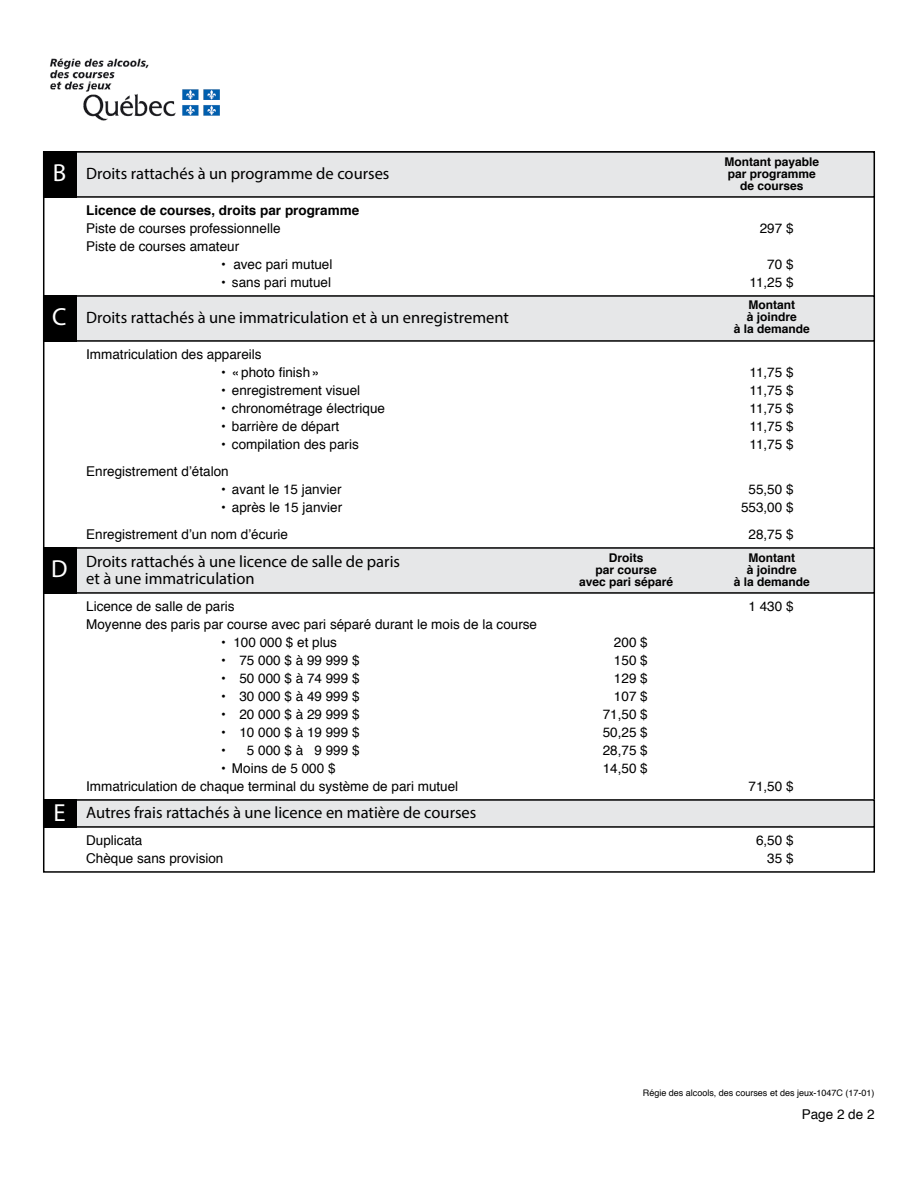
<style>
.page{position:relative;width:918px;height:1188px;background:#fff}
.page>*{position:absolute;margin:0;border:0;box-sizing:border-box;transform-origin:0 0}
.t1{font:24.75px "Myriad Pro";color:#fff}
.t2{font:16.5px/16.5px "Myriad Pro";color:#000}
.t3{font:13.5px "Helvetica";color:#000}
.t4{font:700 13.5px "Helvetica";color:#000}
.t5{font:700 12px/12px "Helvetica";color:#000;text-align:center}
.t6{font:9px "Helvetica";color:#000}
</style>
<div class="page">
<img style="left:50px;top:58px;width:170px;height:63px">
<div style="left:44px;top:152px;width:830px;height:45px;background:#e6e7e8"></div>
<div style="left:43px;top:151px;width:832px;height:47px;border:2px solid #000"></div>
<div style="left:44px;top:296px;width:830px;height:45px;background:#e6e7e8"></div>
<div style="left:43px;top:295px;width:832px;height:47px;border:2px solid #000"></div>
<div style="left:44px;top:800px;width:830px;height:27px;background:#e6e7e8"></div>
<div style="left:43px;top:799px;width:832px;height:29px;border:2px solid #000"></div>
<div style="left:44px;top:548px;width:830px;height:45px;background:#e6e7e8"></div>
<div style="left:43px;top:547px;width:832px;height:47px;border:2px solid #000"></div>
<div style="left:43px;top:151px;width:33px;height:47px;background:#000"></div>
<div style="left:43px;top:295px;width:33px;height:47px;background:#000"></div>
<div style="left:43px;top:547px;width:33px;height:47px;background:#000"></div>
<div style="left:43px;top:799px;width:33px;height:29px;background:#000"></div>
<h1 class="t1" style="left:53px;top:157px;width:15px">B</h1>
<p class="t5" style="left:725px;top:156px;width:96px">Montant payable par programme de courses</p>
<p class="t2" style="left:86px;top:165px;width:305px">Droits rattachés à un programme de courses</p>
<p class="t4" style="left:86px;top:200px;width:275px">Licence de courses, droits par programme</p>
<p class="t3" style="left:86px;top:218px;width:196px">Piste de courses professionnelle</p>
<p class="t3" style="left:760px;top:218px;width:35px">297 $</p>
<p class="t3" style="left:86px;top:236px;width:155px">Piste de courses amateur</p>
<p class="t3" style="left:221px;top:254px;width:113px">• avec pari mutuel</p>
<p class="t3" style="left:767px;top:254px;width:28px">70 $</p>
<p class="t3" style="left:221px;top:272px;width:111px">• sans pari mutuel</p>
<p class="t3" style="left:750px;top:272px;width:46px">11,25 $</p>
<h1 class="t1" style="left:52px;top:301px;width:16px">C</h1>
<p class="t2" style="left:86px;top:309px;width:424px">Droits rattachés à une immatriculation et à un enregistrement</p>
<p class="t5" style="left:734px;top:299px;width:78px">Montant<br>à joindre<br>à la demande</p>
<h1 class="t1" style="left:51px;top:553px;width:18px">D</h1>
<p class="t3" style="left:86px;top:344px;width:177px">Immatriculation des appareils</p>
<p class="t3" style="left:221px;top:362px;width:100px">• «photo finish»</p>
<p class="t3" style="left:750px;top:362px;width:46px">11,75 $</p>
<p class="t3" style="left:221px;top:380px;width:141px">• enregistrement visuel</p>
<p class="t3" style="left:750px;top:380px;width:46px">11,75 $</p>
<p class="t3" style="left:221px;top:398px;width:165px">• chronométrage électrique</p>
<p class="t3" style="left:750px;top:398px;width:46px">11,75 $</p>
<p class="t3" style="left:221px;top:416px;width:120px">• barrière de départ</p>
<p class="t3" style="left:750px;top:416px;width:46px">11,75 $</p>
<p class="t3" style="left:221px;top:434px;width:139px">• compilation des paris</p>
<p class="t3" style="left:750px;top:434px;width:46px">11,75 $</p>
<p class="t3" style="left:86px;top:461px;width:144px">Enregistrement d’étalon</p>
<p class="t3" style="left:221px;top:479px;width:122px">• avant le 15 janvier</p>
<p class="t3" style="left:749px;top:479px;width:47px">55,50 $</p>
<p class="t3" style="left:221px;top:497px;width:123px">• après le 15 janvier</p>
<p class="t3" style="left:741px;top:497px;width:54px">553,00 $</p>
<p class="t3" style="left:86px;top:524px;width:203px">Enregistrement d’un nom d’écurie</p>
<p class="t3" style="left:749px;top:524px;width:47px">28,75 $</p>
<p class="t2" style="left:86px;top:553px;width:315px">Droits rattachés à une licence de salle de paris et à une immatriculation</p>
<p class="t5" style="left:609px;top:552px;width:36px">Droits</p>
<p class="t5" style="left:749px;top:552px;width:48px">Montant</p>
<p class="t5" style="left:595px;top:564px;width:63px">par course</p>
<p class="t5" style="left:747px;top:564px;width:52px">à joindre</p>
<p class="t5" style="left:579px;top:576px;width:96px">avec pari séparé</p>
<p class="t5" style="left:734px;top:576px;width:78px">à la demande</p>
<p class="t3" style="left:86px;top:596px;width:150px">Licence de salle de paris</p>
<p class="t3" style="left:749px;top:596px;width:47px">1 430 $</p>
<p class="t3" style="left:86px;top:614px;width:452px">Moyenne des paris par course avec pari séparé durant le mois de la course</p>
<p class="t3" style="left:221px;top:632px;width:117px">• 100 000 $ et plus</p>
<p class="t3" style="left:614px;top:632px;width:35px">200 $</p>
<p class="t3" style="left:221px;top:650px;width:140px">• 75 000 $ à 99 999 $</p>
<p class="t3" style="left:614px;top:650px;width:35px">150 $</p>
<p class="t3" style="left:221px;top:668px;width:140px">• 50 000 $ à 74 999 $</p>
<p class="t3" style="left:614px;top:668px;width:35px">129 $</p>
<p class="t3" style="left:221px;top:686px;width:140px">• 30 000 $ à 49 999 $</p>
<p class="t3" style="left:614px;top:686px;width:35px">107 $</p>
<p class="t3" style="left:221px;top:704px;width:140px">• 20 000 $ à 29 999 $</p>
<p class="t3" style="left:603px;top:704px;width:47px">71,50 $</p>
<p class="t3" style="left:221px;top:722px;width:140px">• 10 000 $ à 19 999 $</p>
<p class="t3" style="left:603px;top:722px;width:47px">50,25 $</p>
<p class="t3" style="left:221px;top:740px;width:140px">• 5 000 $ à 9 999 $</p>
<p class="t3" style="left:603px;top:740px;width:47px">28,75 $</p>
<p class="t3" style="left:221px;top:758px;width:116px">• Moins de 5 000 $</p>
<p class="t3" style="left:603px;top:758px;width:47px">14,50 $</p>
<p class="t3" style="left:86px;top:776px;width:374px">Immatriculation de chaque terminal du système de pari mutuel</p>
<p class="t3" style="left:749px;top:776px;width:47px">71,50 $</p>
<h1 class="t1" style="left:53px;top:797px;width:14px">E</h1>
<p class="t2" style="left:86px;top:804px;width:392px">Autres frais rattachés à une licence en matière de courses</p>
<p class="t3" style="left:86px;top:829px;width:58px">Duplicata</p>
<p class="t3" style="left:756px;top:829px;width:39px">6,50 $</p>
<p class="t3" style="left:86px;top:847px;width:139px">Chèque sans provision</p>
<p class="t3" style="left:767px;top:847px;width:28px">35 $</p>
<p class="t6" style="left:643px;top:1086px;width:233px">Régie des alcools, des courses et des jeux-1047C (17-01)</p>
<p class="t3" style="left:802px;top:1104px;width:74px">Page 2 de 2</p>
</div>
